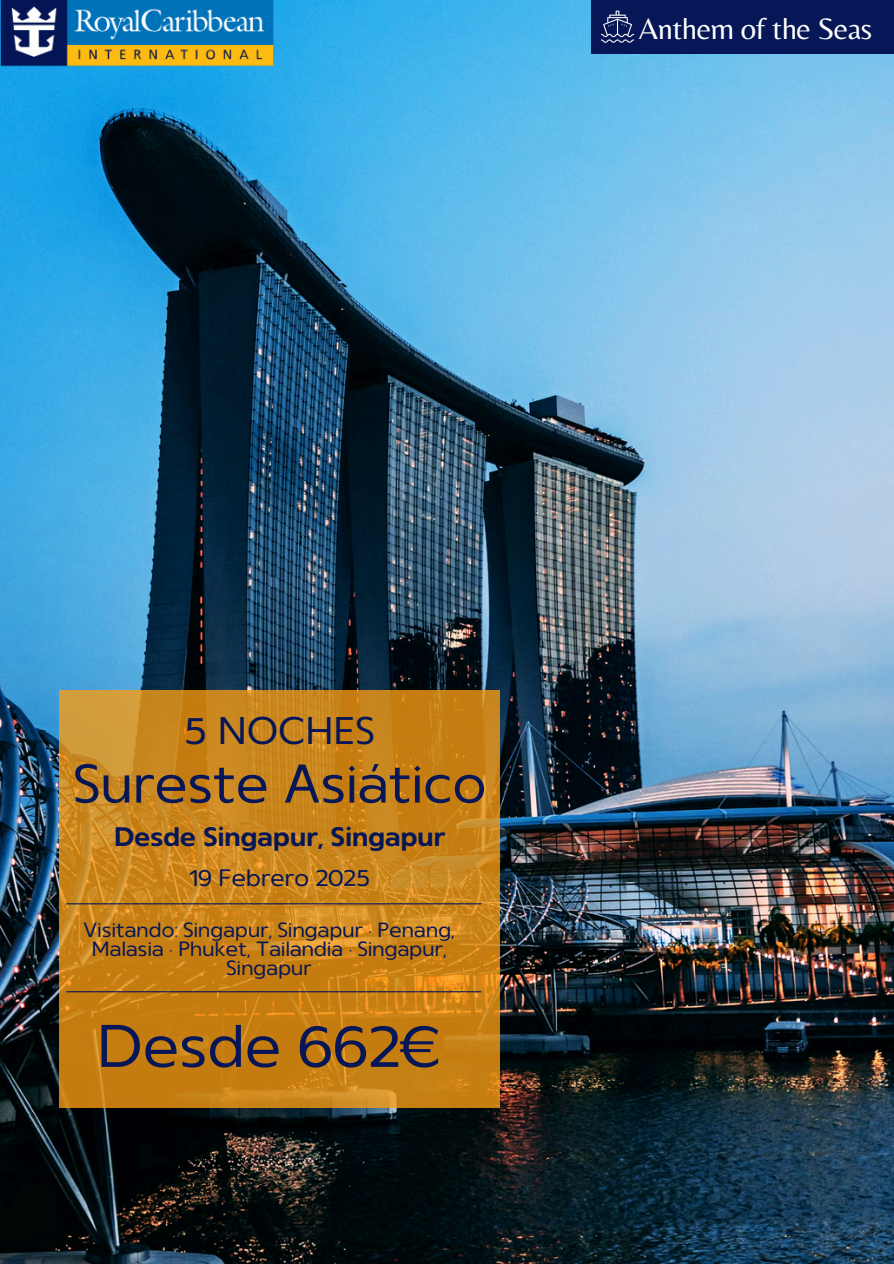
<style>
.page{position:relative;width:894px;height:1264px;background:#fff}
.page>*{position:absolute;margin:0;border:0;box-sizing:border-box;transform-origin:0 0}
.t1{font:58.8px "Mero Thai";letter-spacing:-.02em;color:#061656}
.t2{font:53.25px "Mero Thai";letter-spacing:-.02em;color:#061656}
.t3{font:37.8px "Mero Thai";letter-spacing:-.02em;color:#061656}
.t4{font:30.75px "Belleza";letter-spacing:-.02em;color:#fffffe}
.t5{font:700 26.25px "Mero Thai";letter-spacing:-.02em;color:#061656}
.t6{font:23.25px "Mero Thai";letter-spacing:-.02em;color:#061656}
.t7{font:20.25px/19.2px "Mero Thai";letter-spacing:-.02em;color:#061656;text-align:center}
</style>
<div class="page">
<img style="left:0;top:0;width:893px;height:1263px">
<div style="left:591px;top:0;width:302px;height:53px;background:#061656"></div>
<img style="left:0;top:0;width:276px;height:69px">
<svg style="left:59px;top:690px;width:440px;height:417px;background:#ca841a"></svg>
<svg style="left:601px;top:11px;width:33px;height:32px"></svg>
<hr style="left:66px;top:991px;width:415px;height:1px;background:#061656">
<hr style="left:66px;top:903px;width:415px;height:1px;background:#061656">
<p class="t4" style="left:638px;top:10px;width:235px">Anthem of the Seas</p>
<h1 class="t3" style="left:184px;top:715px;width:192px">5 NOCHES</h1>
<h3 class="t2" style="left:73px;top:762px;width:416px">Sureste Asiático</h3>
<h2 class="t5" style="left:114px;top:826px;width:333px">Desde Singapur, Singapur</h2>
<h5 class="t6" style="left:189px;top:868px;width:183px">19 Febrero 2025</h5>
<h4 class="t7" style="left:83px;top:922px;width:373px">Visitando: Singapur, Singapur · Penang,<br>Malasia · Phuket, Tailandia · Singapur,<br>Singapur</h4>
<h1 class="t1" style="left:96px;top:1022px;width:347px">Desde 662€</h1>
</div>
